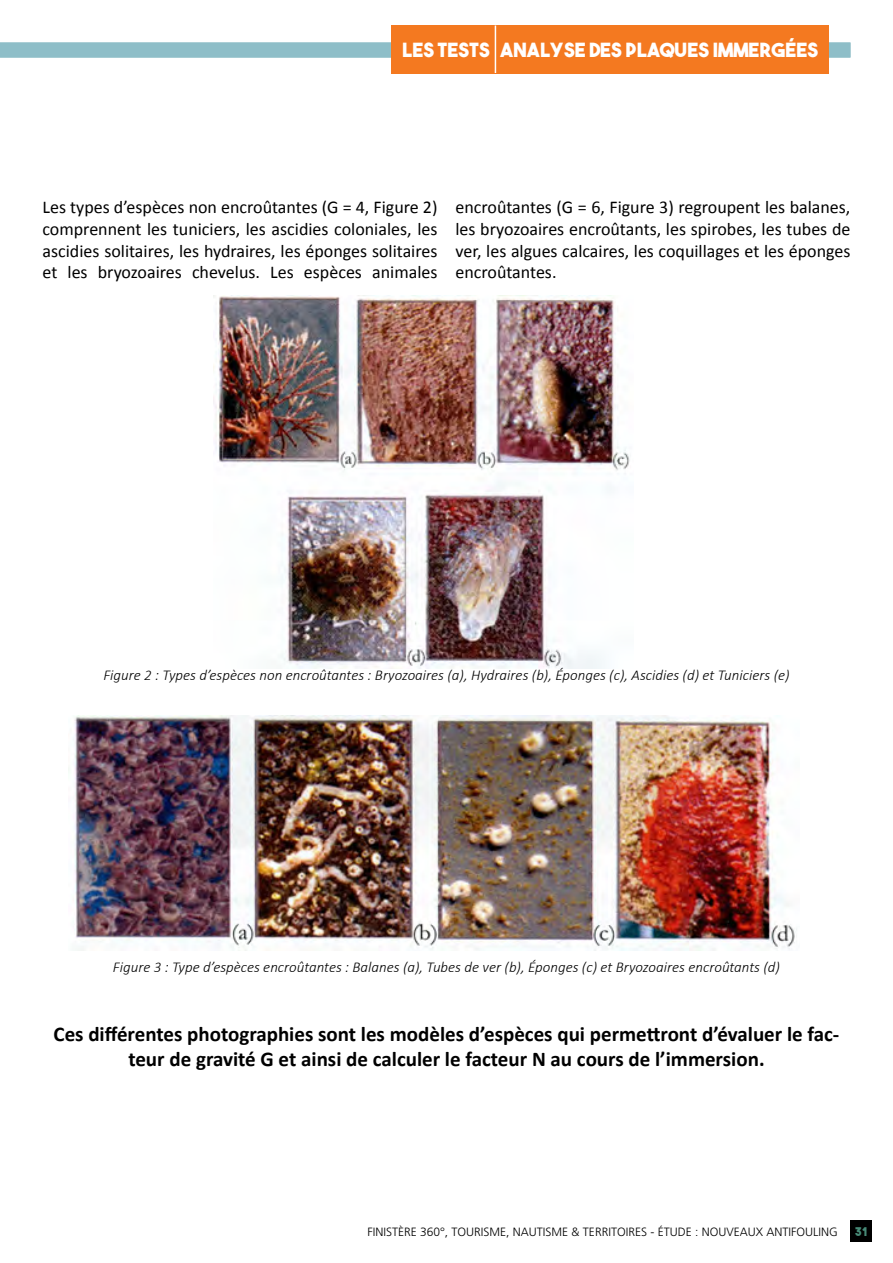
<style>
.page{position:relative;width:893px;height:1263px;background:#fff}
.page>*{position:absolute;margin:0;border:0;box-sizing:border-box;transform-origin:0 0}
.t1{font:700 21px/25.2px "Calibri";color:#000;text-align:center}
.t2{font:19.5px "The Bold Font";color:#fff}
.t3{font:18px/21.6px "Calibri";color:#000;text-align:justify}
.t4{font:italic 300 15px "Calibri";color:#000}
.t5{font:300 12px "Frutiger LT Std";color:#000}
.t6{font:12px "The Bold Font";color:#478a77}
</style>
<div class="page">
<div style="left:850px;top:1220px;width:22px;height:22px;background:#000"></div>
<img style="left:213px;top:295px;width:417px;height:374px">
<img style="left:73px;top:715px;width:724px;height:236px">
<div style="left:0;top:43px;width:850px;height:15px;background:#8ebec8"></div>
<div style="left:391px;top:26px;width:438px;height:48px;background:#f47920"></div>
<hr style="left:495px;top:26px;width:1px;height:47px;background:#fff">
<p class="t2" style="left:402px;top:38px;width:417px">LES TESTS ANALYSE DES PLAQUES IMMERGéES</p>
<p class="t3" style="left:43px;top:197px;width:396px">Les types d’espèces non encroûtantes (G = 4, Figure 2) comprennent les tuniciers, les ascidies coloniales, les ascidies solitaires, les hydraires, les éponges solitaires et les bryozoaires chevelus. Les espèces animales</p>
<p class="t3" style="left:455px;top:197px;width:396px">encroûtantes (G = 6, Figure 3) regroupent les balanes, les bryozoaires encroûtants, les spirobes, les tubes de ver, les algues calcaires, les coquillages et les éponges encroûtantes.</p>
<p class="t4" style="left:103px;top:666px;width:688px">Figure 2 : Types d’espèces non encroûtantes : Bryozoaires (a), Hydraires (b), Éponges (c), Ascidies (d) et Tuniciers (e)</p>
<p class="t4" style="left:113px;top:958px;width:669px">Figure 3 : Type d’espèces encroûtantes : Balanes (a), Tubes de ver (b), Éponges (c) et Bryozoaires encroûtants (d)</p>
<p class="t1" style="left:54px;top:1021px;width:787px">Ces différentes photographies sont les modèles d’espèces qui permettront d’évaluer le fac&shy;teur de gravité G et ainsi de calculer le facteur N au cours de l’immersion.</p>
<p class="t5" style="left:367px;top:1225px;width:472px">FINISTÈRE 360°, TOURISME, NAUTISME &amp; TERRITOIRES - ÉTUDE : NOUVEAUX ANTIFOULING</p>
<p class="t6" style="left:855px;top:1223px;width:14px">31</p>
</div>
